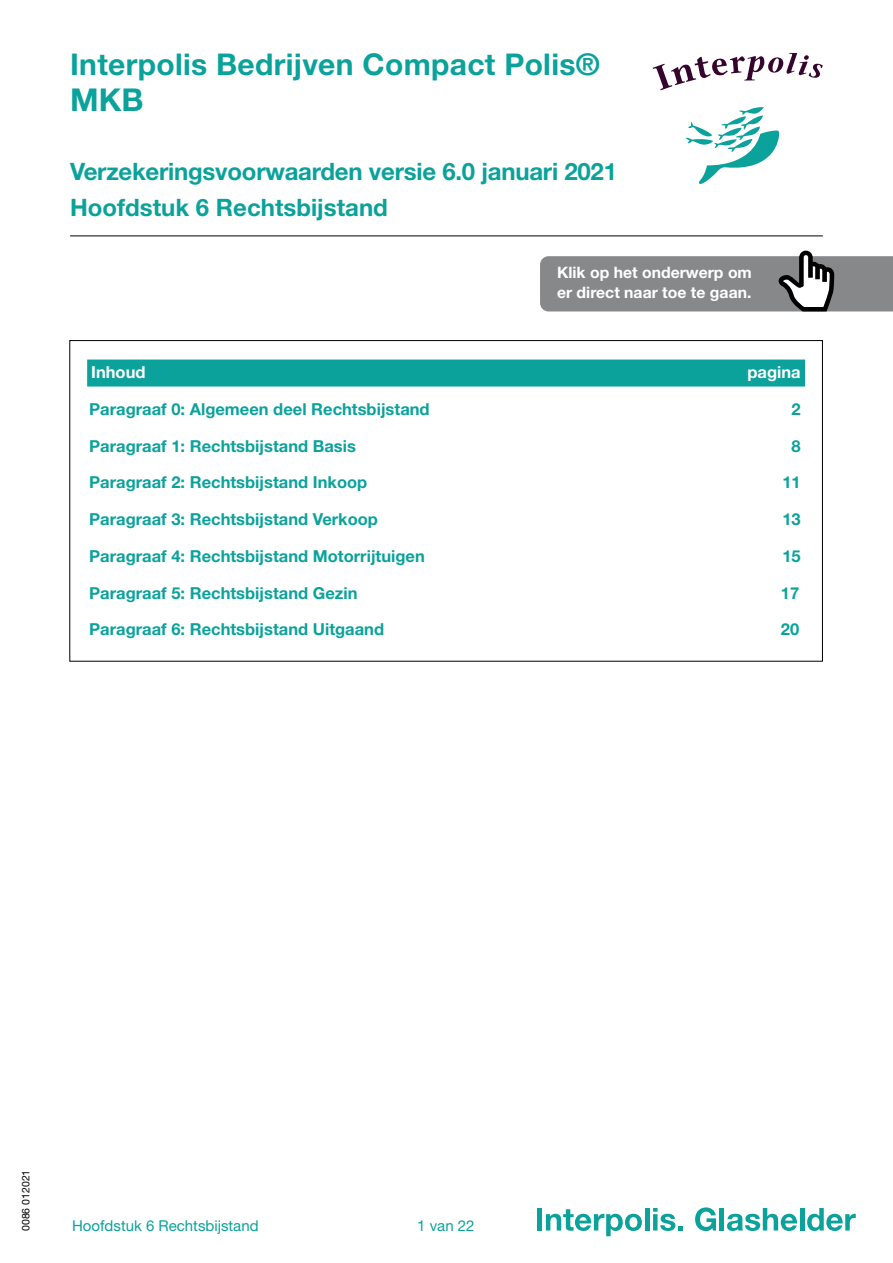
<style>
.page{position:relative;width:893px;height:1263px;background:#fff}
.page>*{position:absolute;margin:0;border:0;box-sizing:border-box;transform-origin:0 0}
.t1{font:700 31.5px "Helvetica Neue LT Std";color:#0ba29c}
.t2{font:700 30px "Helvetica Neue LT Std";letter-spacing:.01em;color:#0ba29c}
.t3{font:700 24px/36px "Helvetica Neue LT Std";letter-spacing:-.01em;color:#0ba29c}
.t4{font:700 16.5px "Helvetica Neue LT Std";color:#0ba29c}
.t5{font:700 16.5px "Helvetica Neue LT Std";color:#fff}
.t6{font:700 15.75px/20.2px "Helvetica Neue LT Std";color:#fff}
.t7{font:15px "Helvetica Neue LT Std";color:#0ba29c}
.t8{font:10.5px "Helvetica Neue LT Std";color:#000}
</style>
<div class="page">
<hr style="left:70px;top:236px;width:753px;height:1px;background:#000">
<div style="left:537px;top:1208px;width:5px;height:22px;background:#0ba29c"></div>
<svg style="left:546px;top:1209px;width:96px;height:27px"></svg>
<hr style="left:645px;top:1208px;width:4px;height:22px;background:#0ba29c">
<svg style="left:653px;top:1208px;width:30px;height:23px"></svg>
<svg style="left:695px;top:1207px;width:21px;height:24px"></svg>
<hr style="left:720px;top:1208px;width:4px;height:22px;background:#0ba29c">
<svg style="left:727px;top:1208px;width:70px;height:23px"></svg>
<hr style="left:800px;top:1208px;width:4px;height:22px;background:#0ba29c">
<svg style="left:807px;top:1208px;width:49px;height:23px"></svg>
<svg style="left:540px;top:251px;width:353px;height:60px;background:#909193"></svg>
<div style="left:87px;top:360px;width:718px;height:27px;background:#0ba29c"></div>
<svg style="left:653px;top:53px;width:170px;height:37px"></svg>
<svg style="left:685px;top:107px;width:95px;height:77px"></svg>
<h2 class="t2" style="left:70px;top:46px;width:531px">Interpolis Bedrijven Compact Polis®</h2>
<h1 class="t1" style="left:70px;top:81px;width:75px">MKB</h1>
<h3 class="t3" style="left:70px;top:153px;width:548px">Verzekeringsvoorwaarden versie 6.0 januari 2021<br>Hoofdstuk 6 Rechtsbijstand</h3>
<p class="t6" style="left:557px;top:262px;width:196px">Klik op het onderwerp om er direct naar toe te gaan.</p>
<p class="t5" style="left:91px;top:362px;width:56px">Inhoud</p>
<p class="t5" style="left:747px;top:362px;width:55px">pagina</p>
<p class="t4" style="left:89px;top:399px;width:342px">Paragraaf 0: Algemeen deel Rechtsbijstand</p>
<p class="t4" style="left:791px;top:399px;width:11px">2</p>
<p class="t4" style="left:89px;top:435px;width:268px">Paragraaf 1: Rechtsbijstand Basis</p>
<p class="t4" style="left:791px;top:435px;width:11px">8</p>
<p class="t4" style="left:89px;top:472px;width:279px">Paragraaf 2: Rechtsbijstand Inkoop</p>
<p class="t4" style="left:782px;top:472px;width:20px">11</p>
<p class="t4" style="left:89px;top:509px;width:290px">Paragraaf 3: Rechtsbijstand Verkoop</p>
<p class="t4" style="left:782px;top:509px;width:20px">13</p>
<p class="t4" style="left:89px;top:546px;width:337px">Paragraaf 4: Rechtsbijstand Motorrijtuigen</p>
<p class="t4" style="left:782px;top:546px;width:20px">15</p>
<p class="t4" style="left:89px;top:582px;width:270px">Paragraaf 5: Rechtsbijstand Gezin</p>
<p class="t4" style="left:781px;top:582px;width:20px">17</p>
<p class="t4" style="left:89px;top:619px;width:296px">Paragraaf 6: Rechtsbijstand Uitgaand</p>
<p class="t4" style="left:781px;top:619px;width:20px">20</p>
<p class="t8" style="left:20px;top:1231px;width:63px;rotate:-90deg">0086 012021</p>
<p class="t7" style="left:72px;top:1216px;width:188px">Hoofdstuk 6 Rechtsbijstand</p>
<p class="t7" style="left:417px;top:1217px;width:59px">1 van 22</p>
</div>
